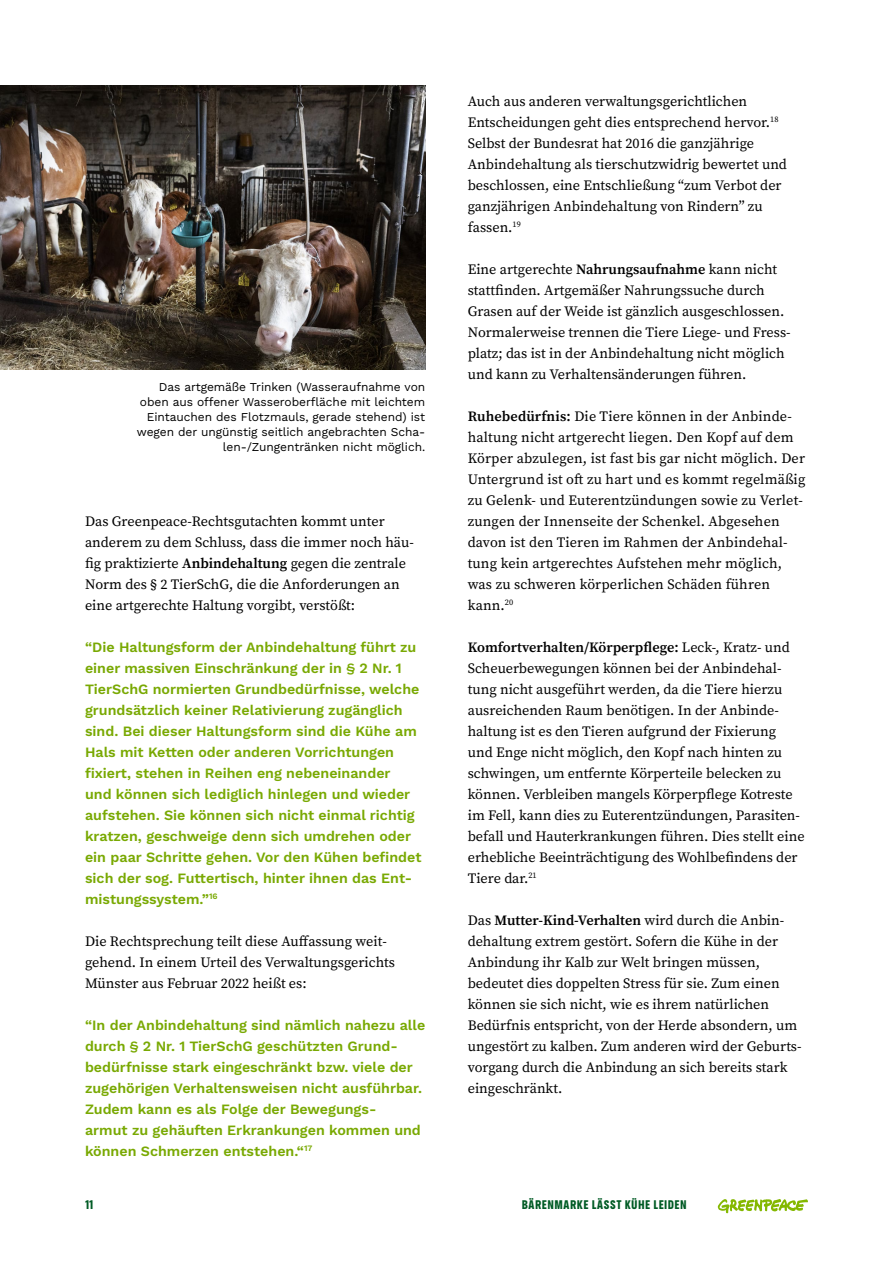
<style>
.page{position:relative;width:893px;height:1263px;background:#fff}
.page>*{position:absolute;margin:0;border:0;box-sizing:border-box;transform-origin:0 0}
.t1{font:14.25px/21px "Source Serif Pro";color:#000}
.t2{font:600 14.25px/21px "Work Sans";color:#79a903}
.t3{font:12px/15px "Work Sans";letter-spacing:-.005em;color:#000;text-align:right}
.t4{font:700 11.25px "Greenpeace Sans";letter-spacing:.045em;color:#005b25}
.s1{font-weight:600}
</style>
<div class="page">
<svg style="left:718px;top:1199px;width:90px;height:14px"></svg>
<img style="left:0;top:85px;width:425px;height:284px">
<p class="t3" style="left:137px;top:379px;width:290px">Das artgemäße Trinken (Wasseraufnahme von oben aus offener Wasseroberfläche mit leichtem Eintauchen des Flotzmauls, gerade stehend) ist wegen der ungünstig seitlich angebrachten Scha&shy;len-/Zungentränken nicht möglich.</p>
<p class="t1" style="left:85px;top:511px;width:330px">Das Greenpeace-Rechtsgutachten kommt unter anderem zu dem Schluss, dass die immer noch häu&shy;fig praktizierte <span class="s1">Anbindehaltung</span> gegen die zentrale Norm des § 2 TierSchG, die die Anforderungen an eine artgerechte Haltung vorgibt, verstößt:</p>
<p class="t2" style="left:85px;top:636px;width:338px">“Die Haltungsform der Anbindehaltung führt zu einer massiven Einschränkung der in § 2 Nr. 1<br>TierSchG normierten Grundbedürfnisse, welche grundsätzlich keiner Relativierung zugänglich sind. Bei dieser Haltungsform sind die Kühe am Hals mit Ketten oder anderen Vorrichtungen fixiert, stehen in Reihen eng nebeneinander<br>und können sich lediglich hinlegen und wieder aufstehen. Sie können sich nicht einmal richtig kratzen, geschweige denn sich umdrehen oder ein paar Schritte gehen. Vor den Kühen befindet sich der sog. Futtertisch, hinter ihnen das Ent&shy;mistungssystem.”<sup>16</sup></p>
<p class="t1" style="left:85px;top:931px;width:311px">Die Rechtsprechung teilt diese Auffassung weit&shy;gehend. In einem Urteil des Verwaltungsgerichts<br>Münster aus Februar 2022 heißt es:</p>
<p class="t2" style="left:85px;top:1014px;width:342px">“In der Anbindehaltung sind nämlich nahezu alle durch § 2 Nr. 1 TierSchG geschützten Grund&shy;bedürfnisse stark eingeschränkt bzw. viele der zugehörigen Verhaltensweisen nicht ausführbar.<br>Zudem kann es als Folge der Bewegungs-<br>armut zu gehäuften Erkrankungen kommen und können Schmerzen entstehen.“<sup>17</sup></p>
<p class="t1" style="left:468px;top:91px;width:321px">Auch aus anderen verwaltungsgerichtlichen Entscheidungen geht dies entsprechend hervor.<sup>18<br></sup>Selbst der Bundesrat hat 2016 die ganzjährige Anbindehaltung als tierschutzwidrig bewertet und beschlossen, eine Entschließung “zum Verbot der ganzjährigen Anbindehaltung von Rindern” zu fassen.<sup>19</sup></p>
<p class="t1" style="left:468px;top:259px;width:324px">Eine artgerechte <span class="s1">Nahrungsaufnahme</span> kann nicht stattfinden. Artgemäßer Nahrungssuche durch Grasen auf der Weide ist gänzlich ausgeschlossen.<br>Normalerweise trennen die Tiere Liege- und Fress&shy;platz; das ist in der Anbindehaltung nicht möglich und kann zu Verhaltensänderungen führen.</p>
<p class="t1" style="left:468px;top:406px;width:339px"><span class="s1">Ruhebedürfnis:</span> Die Tiere können in der Anbinde&shy;haltung nicht artgerecht liegen. Den Kopf auf dem Körper abzulegen, ist fast bis gar nicht möglich. Der Untergrund ist oft zu hart und es kommt regelmäßig zu Gelenk- und Euterentzündungen sowie zu Verlet&shy;zungen der Innenseite der Schenkel. Abgesehen davon ist den Tieren im Rahmen der Anbindehal&shy;tung kein artgerechtes Aufstehen mehr möglich, was zu schweren körperlichen Schäden führen kann.<sup>20</sup></p>
<p class="t1" style="left:468px;top:637px;width:338px"><span class="s1">Komfortverhalten/Körperpflege:</span> Leck-, Kratz- und Scheuerbewegungen können bei der Anbindehal&shy;tung nicht ausgeführt werden, da die Tiere hierzu ausreichenden Raum benötigen. In der Anbinde&shy;haltung ist es den Tieren aufgrund der Fixierung und Enge nicht möglich, den Kopf nach hinten zu schwingen, um entfernte Körperteile belecken zu können. Verbleiben mangels Körperpflege Kotreste im Fell, kann dies zu Euterentzündungen, Parasiten&shy;befall und Hauterkrankungen führen. Dies stellt eine erhebliche Beeinträchtigung des Wohlbefindens der Tiere dar.<sup>21</sup></p>
<p class="t1" style="left:468px;top:910px;width:335px">Das <span class="s1">Mutter-Kind-Verhalten</span> wird durch die Anbin&shy;dehaltung extrem gestört. Sofern die Kühe in der Anbindung ihr Kalb zur Welt bringen müssen, bedeutet dies doppelten Stress für sie. Zum einen können sie sich nicht, wie es ihrem natürlichen Bedürfnis entspricht, von der Herde absondern, um ungestört zu kalben. Zum anderen wird der Geburts&shy;vorgang durch die Anbindung an sich bereits stark eingeschränkt.</p>
<p class="t4" style="left:85px;top:1196px;width:10px">11</p>
<p class="t4" style="left:522px;top:1196px;width:166px">BÄRENMARKE LÄSST KÜHE LEIDEN</p>
</div>
